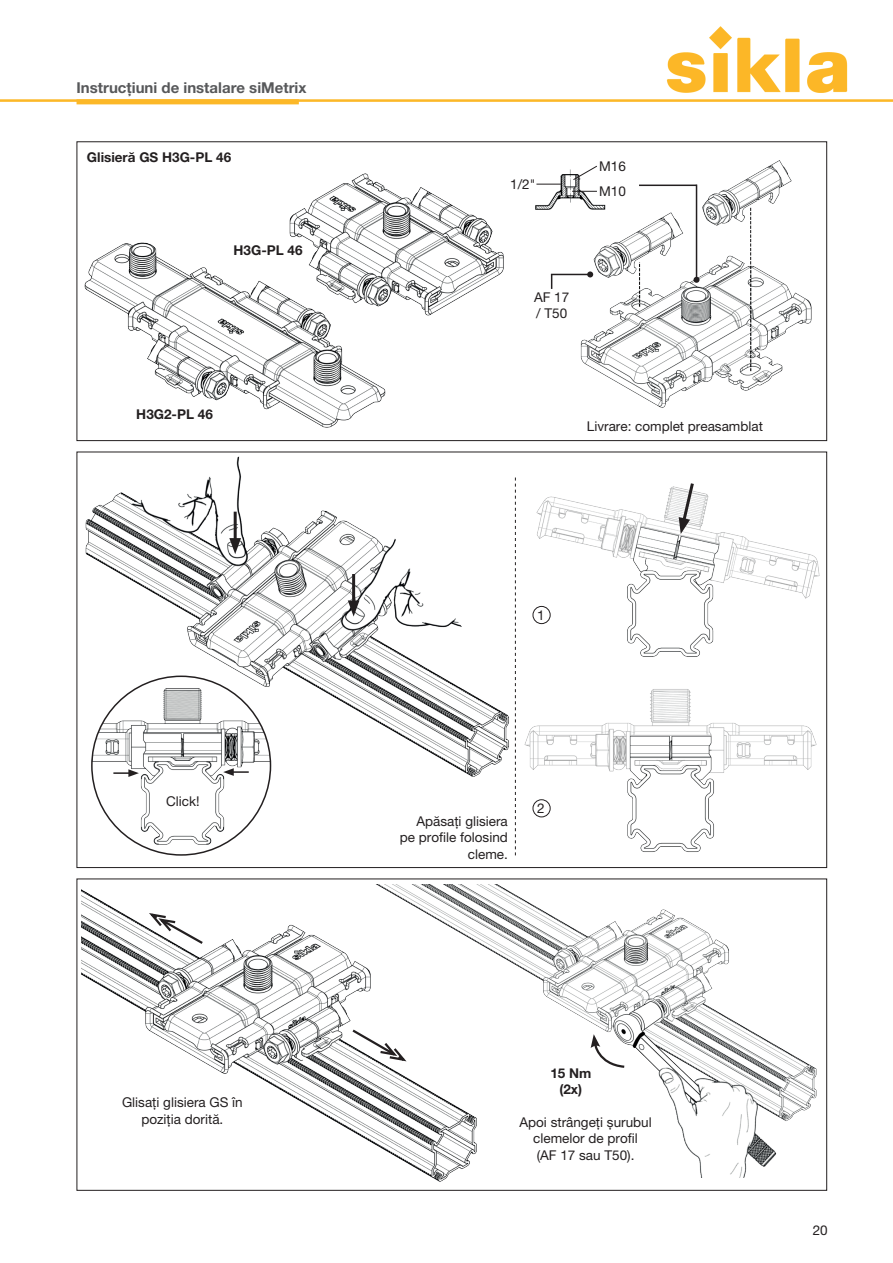
<style>
.page{position:relative;width:893px;height:1263px;background:#fff}
.page>*{position:absolute;margin:0;border:0;box-sizing:border-box;transform-origin:0 0}
.t1{font:700 15px "Helvetica Neue LT Pro";color:#57585a}
.t2{font:13.5px/16.5px "Helvetica Neue LT Pro";color:#231f20}
.t3{font:700 13.5px/16.5px "Helvetica Neue LT Pro";color:#231f20;text-align:center}
</style>
<div class="page">
<img style="left:84px;top:173px;width:420px;height:255px">
<img style="left:578px;top:160px;width:234px;height:248px">
<img style="left:535px;top:163px;width:77px;height:46px">
<svg style="left:536px;top:184px;width:25px;height:1px"></svg>
<svg style="left:573px;top:166px;width:24px;height:14px"></svg>
<svg style="left:572px;top:191px;width:25px;height:1px"></svg>
<hr style="left:696px;top:185px;width:1px;height:95px;background:#231f20">
<svg style="left:693px;top:277px;width:6px;height:6px"></svg>
<hr style="left:639px;top:185px;width:57px;height:1px;background:#231f20">
<hr style="left:551px;top:274px;width:39px;height:1px;background:#231f20">
<svg style="left:587px;top:271px;width:6px;height:6px"></svg>
<svg style="left:551px;top:275px;width:1px;height:14px"></svg>
<svg style="left:515px;top:477px;width:1px;height:378px"></svg>
<img style="left:92px;top:778px;width:178px;height:71px">
<img style="left:532px;top:486px;width:288px;height:171px">
<img style="left:524px;top:689px;width:293px;height:163px">
<div style="left:533px;top:799px;width:18px;height:18px;border:1px solid #231f20;border-radius:50%"></div>
<div style="left:533px;top:606px;width:18px;height:18px;border:1px solid #231f20;border-radius:50%"></div>
<svg style="left:679px;top:483px;width:17px;height:51px"></svg>
<img style="left:85px;top:457px;width:424px;height:321px">
<hr style="left:352px;top:574px;width:3px;height:32px;background:#231f20">
<svg style="left:348px;top:600px;width:11px;height:16px"></svg>
<hr style="left:234px;top:512px;width:3px;height:32px;background:#231f20">
<svg style="left:229px;top:538px;width:12px;height:16px"></svg>
<img style="left:377px;top:885px;width:440px;height:292px">
<svg style="left:591px;top:1034px;width:36px;height:35px"></svg>
<img style="left:81px;top:886px;width:399px;height:296px">
<svg style="left:146px;top:911px;width:59px;height:35px"></svg>
<svg style="left:350px;top:1027px;width:59px;height:36px"></svg>
<hr style="left:0;top:99px;width:893px;height:3px;background:#fcb828">
<div style="left:77px;top:99px;width:222px;height:5px;background:#fcb828"></div>
<img style="left:666px;top:26px;width:182px;height:67px">
<p class="t1" style="left:77px;top:79px;width:231px">Instrucțiuni de instalare siMetrix</p>
<p class="t3" style="left:87px;top:148px;width:146px">Glisieră GS H3G-PL 46</p>
<p class="t3" style="left:234px;top:241px;width:71px">H3G-PL 46</p>
<p class="t3" style="left:136px;top:406px;width:78px">H3G2-PL 46</p>
<p class="t2" style="left:166px;top:792px;width:35px">Click!</p>
<p class="t2" style="left:122px;top:1094px;width:122px;text-align:center">Glisați glisiera GS în poziția dorită.</p>
<p class="t2" style="left:510px;top:176px;width:27px">1/2"</p>
<p class="t2" style="left:599px;top:153px;width:28px;line-height:25.3px">M16<br>M10</p>
<p class="t2" style="left:534px;top:289px;width:37px">AF 17 / T50</p>
<p class="t2" style="left:587px;top:418px;width:178px">Livrare: complet preasamblat</p>
<p class="t2" style="left:537px;top:607px;width:9px">1</p>
<p class="t2" style="left:400px;top:812px;width:109px;text-align:right">Apăsați glisiera pe profile folosind cleme.</p>
<p class="t2" style="left:537px;top:800px;width:9px">2</p>
<p class="t3" style="left:550px;top:1064px;width:42px">15 Nm (2x)</p>
<p class="t2" style="left:519px;top:1114px;width:134px;text-align:center">Apoi strângeți șurubul clemelor de profil<br>(AF 17 sau T50).</p>
<p class="t2" style="left:813px;top:1222px;width:17px">20</p>
</div>
